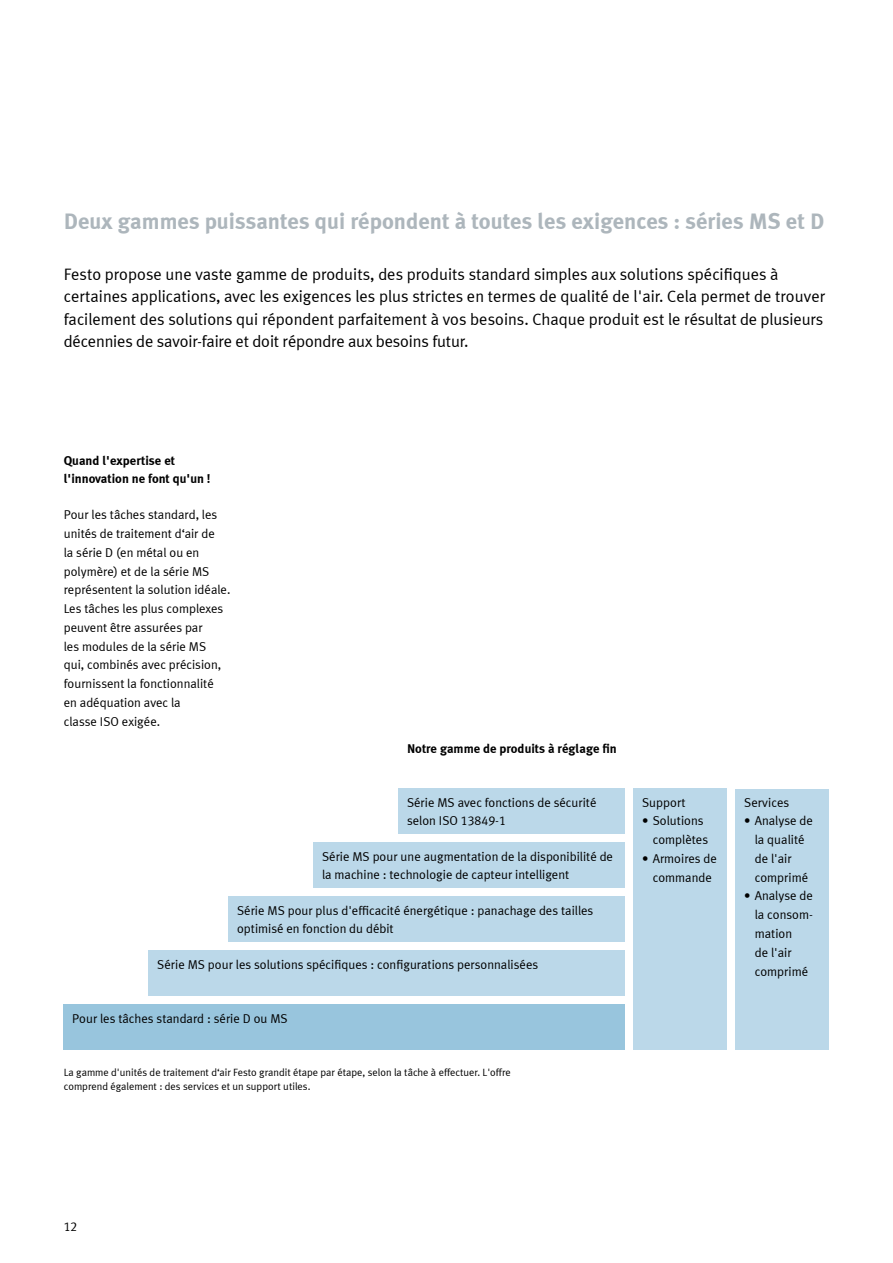
<style>
.page{position:relative;width:893px;height:1263px;background:#fff}
.page>*{position:absolute;margin:0;border:0;box-sizing:border-box;transform-origin:0 0}
.t1{font:700 22.5px "Meta Plus LF";color:#adb6bc}
.t2{font:16.5px/22.5px "Meta Plus LF";color:#000}
.t3{font:12.75px/18.8px "Meta Plus LF";color:#000}
.t4{font:700 12.75px/18px "Meta Plus LF";color:#000}
.t5{font:10.5px/13.5px "Meta Plus LF";color:#000}
</style>
<div class="page">
<div style="left:736px;top:789px;width:93px;height:261px;background:#bbd8e9"></div>
<div style="left:64px;top:1005px;width:561px;height:45px;background:#98c5dd"></div>
<div style="left:634px;top:789px;width:93px;height:261px;background:#bbd8e9"></div>
<div style="left:149px;top:951px;width:476px;height:45px;background:#bbd8e9"></div>
<div style="left:229px;top:897px;width:396px;height:45px;background:#bbd8e9"></div>
<div style="left:314px;top:843px;width:311px;height:45px;background:#bbd8e9"></div>
<div style="left:398px;top:789px;width:227px;height:45px;background:#bbd8e9"></div>
<h1 class="t1" style="left:64px;top:207px;width:762px">Deux gammes puissantes qui répondent à toutes les exigences : séries MS et D</h1>
<p class="t2" style="left:64px;top:262px;width:763px">Festo propose une vaste gamme de produits, des produits standard simples aux solutions spécifiques à certaines applications, avec les exigences les plus strictes en termes de qualité de l'air. Cela permet de trouver facilement des solutions qui répondent parfaitement à vos besoins. Chaque produit est le résultat de plusieurs décennies de savoir-faire et doit répondre aux besoins futur.</p>
<p class="t4" style="left:64px;top:451px;width:148px">Quand l'expertise et l'innovation ne font qu'un !</p>
<p class="t3" style="left:64px;top:505px;width:168px">Pour les tâches standard, les unités de traitement d‘air de<br>la série D (en métal ou en polymère) et de la série MS représentent la solution idéale.<br>Les tâches les plus complexes peuvent être assurées par<br>les modules de la série MS<br>qui, combinés avec précision, fournissent la fonctionnalité<br>en adéquation avec la<br>classe ISO exigée.</p>
<p class="t4" style="left:407px;top:739px;width:211px">Notre gamme de produits à réglage fin</p>
<p class="t3" style="left:407px;top:793px;width:191px;line-height:18px">Série MS avec fonctions de sécurité selon ISO 13849-1</p>
<p class="t3" style="left:322px;top:847px;width:293px;line-height:18px">Série MS pour une augmentation de la disponibilité de la machine : technologie de capteur intelligent</p>
<p class="t3" style="left:237px;top:901px;width:358px;line-height:18px">Série MS pour plus d'efficacité énergétique : panachage des tailles optimisé en fonction du débit</p>
<p class="t3" style="left:157px;top:954px;width:382px">Série MS pour les solutions spécifiques : configurations personnalisées</p>
<p class="t3" style="left:72px;top:1008px;width:217px">Pour les tâches standard : série D ou MS</p>
<p class="t5" style="left:64px;top:1065px;width:448px">La gamme d'unités de traitement d‘air Festo grandit étape par étape, selon la tâche à effectuer. L'offre comprend également : des services et un support utiles.</p>
<p class="t3" style="left:642px;top:792px;width:45px">Support</p>
<p class="t3" style="left:653px;top:811px;width:57px;text-indent:-11px">• Solutions complètes</p>
<p class="t3" style="left:642px;top:849px;width:76px;text-align:center">• Armoires de commande</p>
<p class="t3" style="left:744px;top:792px;width:47px">Services</p>
<p class="t3" style="left:755px;top:811px;width:60px;text-indent:-11px">• Analyse de la qualité de l'air comprimé</p>
<p class="t3" style="left:755px;top:886px;width:60px;text-indent:-11px">• Analyse de la consom&shy;mation<br>de l'air comprimé</p>
<p class="t3" style="left:64px;top:1217px;width:15px">12</p>
</div>
